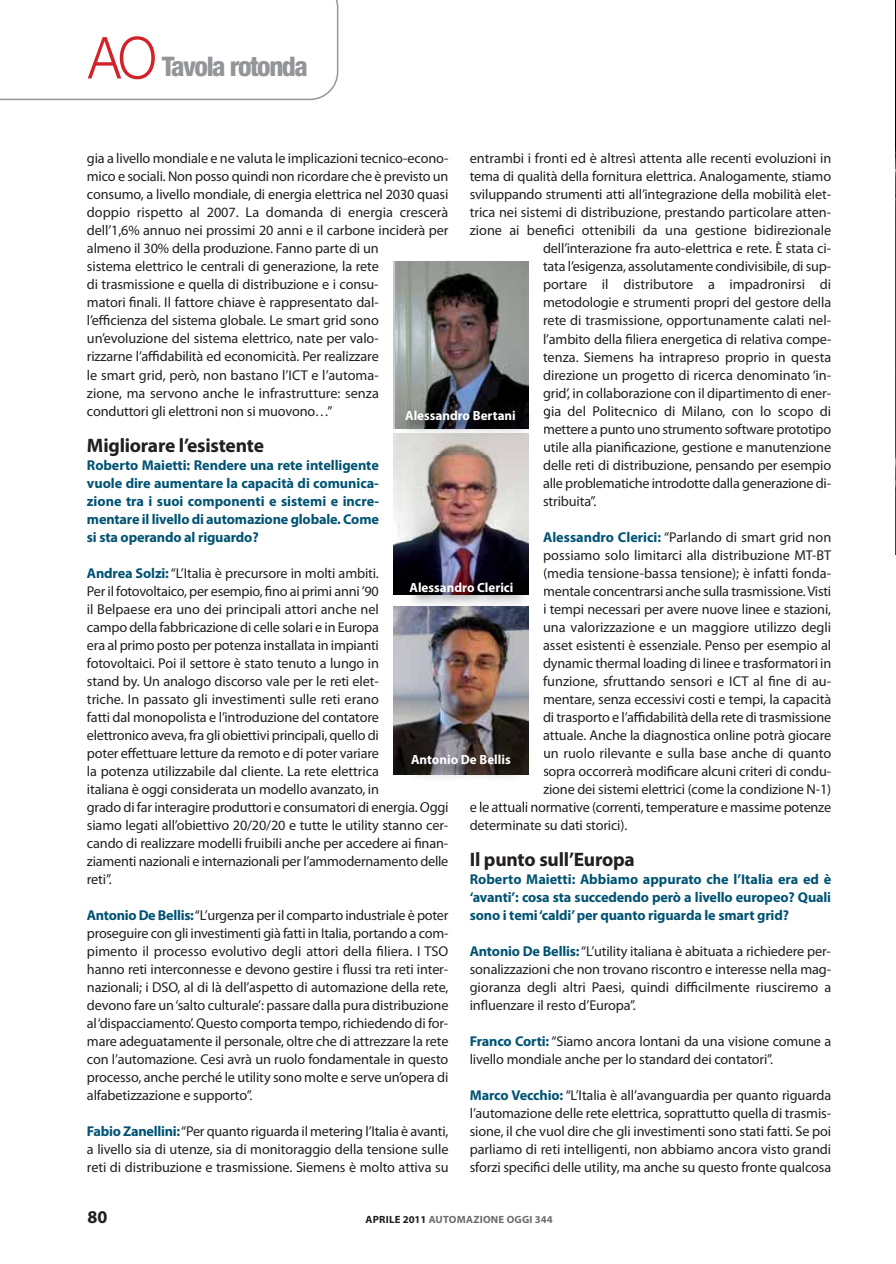
<style>
.page{position:relative;width:896px;height:1264px;background:#fff}
.page>*{position:absolute;margin:0;border:0;box-sizing:border-box;transform-origin:0 0}
.t1{font:800 condensed 27px "Helvetica Neue LT";letter-spacing:-.055em;color:#939598}
.t2{font:700 19.5px "Myriad Pro";letter-spacing:-.01em;color:#231f20}
.t3{font:700 18px "Myriad Pro";color:#231f20}
.t4{font:14.25px/18px "Myriad Pro";letter-spacing:-.01em;color:#231f20;text-align:justify}
.t5{font:700 14.25px/18px "Myriad Pro";letter-spacing:-.01em;color:#005373;text-align:justify}
.t6{font:700 13.35px "Myriad Pro";color:#fff}
.t7{font:700 10.5px "Myriad Pro";letter-spacing:.02em;color:#6d6e70}
.s1{font-weight:300;font-stretch:normal;font-size:57.9px;color:#d2232a}
.s2{font-weight:700;color:#005373}
.s3{color:#231f20}
</style>
<div class="page">
<svg style="left:0;top:0;width:338px;height:100px"></svg>
<img style="left:395px;top:261px;width:133px;height:140px">
<img style="left:394px;top:454px;width:134px;height:119px">
<img style="left:394px;top:624px;width:134px;height:121px">
<img style="left:393px;top:401px;width:154px;height:53px">
<svg style="left:544px;top:407px;width:3px;height:11px"></svg>
<svg style="left:544px;top:425px;width:3px;height:9px"></svg>
<svg style="left:544px;top:443px;width:3px;height:9px"></svg>
<svg style="left:394px;top:401px;width:1px;height:28px"></svg>
<img style="left:395px;top:401px;width:133px;height:28px">
<img style="left:394px;top:434px;width:134px;height:20px">
<img style="left:393px;top:573px;width:154px;height:51px">
<svg style="left:544px;top:573px;width:3px;height:6px"></svg>
<svg style="left:544px;top:587px;width:3px;height:8px"></svg>
<svg style="left:544px;top:604px;width:3px;height:10px"></svg>
<img style="left:394px;top:573px;width:134px;height:21px">
<img style="left:394px;top:606px;width:134px;height:18px">
<img style="left:387px;top:745px;width:157px;height:61px">
<svg style="left:544px;top:750px;width:3px;height:8px"></svg>
<svg style="left:544px;top:768px;width:3px;height:8px"></svg>
<svg style="left:543px;top:785px;width:4px;height:9px"></svg>
<img style="left:470px;top:801px;width:77px;height:5px">
<img style="left:394px;top:745px;width:134px;height:29px">
<img style="left:895px;top:0;width:1px;height:554px">
<h1 class="t1" style="left:88px;top:58px;width:221px"><span class="s1">AO</span> Tavola rotonda</h1>
<p class="t4" style="left:470px;top:151px;width:363px">entrambi i fronti ed è altresì attenta alle recenti evoluzioni in</p>
<p class="t4" style="left:470px;top:169px;width:363px">tema di qualità della fornitura elettrica. Analogamente, stiamo</p>
<p class="t4" style="left:470px;top:187px;width:363px">sviluppando strumenti atti all’integrazione della mobilità elet-</p>
<p class="t4" style="left:470px;top:205px;width:363px">trica nei sistemi di distribuzione, prestando particolare atten-</p>
<p class="t4" style="left:470px;top:223px;width:363px">zione ai benefici ottenibili da una gestione bidirezionale</p>
<p class="t4" style="left:543px;top:241px;width:289px">dell’interazione fra auto-elettrica e rete. È stata ci-</p>
<p class="t4" style="left:543px;top:259px;width:290px">tata l’esigenza, assolutamente condivisibile, di sup-</p>
<p class="t4" style="left:543px;top:277px;width:290px">portare il distributore a impadronirsi di</p>
<p class="t4" style="left:543px;top:295px;width:290px">metodologie e strumenti propri del gestore della</p>
<p class="t4" style="left:543px;top:313px;width:290px">rete di trasmissione, opportunamente calati nel-</p>
<p class="t4" style="left:543px;top:331px;width:290px">l’ambito della filiera energetica di relativa compe-</p>
<p class="t4" style="left:543px;top:349px;width:290px">tenza. Siemens ha intrapreso proprio in questa</p>
<p class="t4" style="left:543px;top:367px;width:289px">direzione un progetto di ricerca denominato ‘in-</p>
<p class="t4" style="left:543px;top:385px;width:289px">grid’, in collaborazione con il dipartimento di ener-</p>
<p class="t4" style="left:543px;top:403px;width:290px">gia del Politecnico di Milano, con lo scopo di</p>
<p class="t4" style="left:543px;top:421px;width:290px">mettere a punto uno strumento software prototipo</p>
<p class="t4" style="left:543px;top:439px;width:290px">utile alla pianificazione, gestione e manutenzione</p>
<p class="t4" style="left:543px;top:457px;width:290px">delle reti di distribuzione, pensando per esempio</p>
<p class="t4" style="left:543px;top:475px;width:289px">alle problematiche introdotte dalla generazione di-</p>
<p class="t4" style="left:543px;top:493px;width:55px">stribuita”.</p>
<p class="t4" style="left:543px;top:529px;width:290px"><span class="s2">Alessandro Clerici:</span> “Parlando di smart grid non</p>
<p class="t4" style="left:543px;top:547px;width:290px">possiamo solo limitarci alla distribuzione MT-BT</p>
<p class="t4" style="left:543px;top:565px;width:289px">(media tensione-bassa tensione); è infatti fonda-</p>
<p class="t4" style="left:543px;top:583px;width:290px">mentale concentrarsi anche sulla trasmissione. Visti</p>
<p class="t4" style="left:543px;top:601px;width:290px">i tempi necessari per avere nuove linee e stazioni,</p>
<p class="t4" style="left:543px;top:619px;width:290px">una valorizzazione e un maggiore utilizzo degli</p>
<p class="t4" style="left:543px;top:637px;width:290px">asset esistenti è essenziale. Penso per esempio al</p>
<p class="t4" style="left:543px;top:655px;width:290px">dynamic thermal loading di linee e trasformatori in</p>
<p class="t4" style="left:543px;top:673px;width:289px">funzione, sfruttando sensori e ICT al fine di au-</p>
<p class="t4" style="left:543px;top:691px;width:290px">mentare, senza eccessivi costi e tempi, la capacità</p>
<p class="t4" style="left:543px;top:709px;width:290px">di trasporto e l’affidabilità della rete di trasmissione</p>
<p class="t4" style="left:543px;top:727px;width:290px">attuale. Anche la diagnostica online potrà giocare</p>
<p class="t4" style="left:543px;top:745px;width:290px">un ruolo rilevante e sulla base anche di quanto</p>
<p class="t4" style="left:543px;top:763px;width:289px">sopra occorrerà modificare alcuni criteri di condu-</p>
<p class="t4" style="left:543px;top:781px;width:290px">zione dei sistemi elettrici (come la condizione N-1)</p>
<p class="t4" style="left:470px;top:799px;width:363px">e le attuali normative (correnti, temperature e massime potenze</p>
<p class="t4" style="left:470px;top:817px;width:159px">determinate su dati storici).</p>
<h2 class="t2" style="left:470px;top:851px;width:167px">Il punto sull’Europa</h2>
<p class="t5" style="left:470px;top:871px;width:363px">Roberto Maietti: Abbiamo appurato che l’Italia era ed è ‘avanti’: cosa sta succedendo però a livello europeo? Quali sono i temi ‘caldi’ per quanto riguarda le smart grid?</p>
<p class="t4" style="left:470px;top:943px;width:363px"><span class="s2">Antonio De Bellis:</span>“L’utility italiana è abituata a richiedere per&shy;sonalizzazioni che non trovano riscontro e interesse nella mag&shy;gioranza degli altri Paesi, quindi difficilmente riusciremo a influenzare il resto d’Europa”.</p>
<p class="t4" style="left:470px;top:1033px;width:363px"><span class="s2">Franco Corti:</span> “Siamo ancora lontani da una visione comune a livello mondiale anche per lo standard dei contatori”.</p>
<p class="t4" style="left:470px;top:1087px;width:363px"><span class="s2">Marco Vecchio:</span> “L’Italia è all’avanguardia per quanto riguarda l’automazione delle rete elettrica, soprattutto quella di trasmis&shy;sione, il che vuol dire che gli investimenti sono stati fatti. Se poi parliamo di reti intelligenti, non abbiamo ancora visto grandi sforzi specifici delle utility, ma anche su questo fronte qualcosa</p>
<p class="t4" style="left:87px;top:151px;width:363px;text-align:left">gia a livello mondiale e ne valuta le implicazioni tecnico-econo&shy;mico e sociali. Non posso quindi non ricordare che è previsto un consumo, a livello mondiale, di energia elettrica nel 2030 quasi doppio rispetto al 2007. La domanda di energia crescerà dell’1,6% annuo nei prossimi 20 anni e il carbone inciderà per almeno il 30% della produzione. Fanno parte di un<br>sistema elettrico le centrali di generazione, la rete<br>di trasmissione e quella di distribuzione e i consu-<br>matori finali. Il fattore chiave è rappresentato dal-<br>l’efficienza del sistema globale. Le smart grid sono un’evoluzione del sistema elettrico, nate per valo-<br>rizzarne l’affidabilità ed economicità. Per realizzare<br>le smart grid, però, non bastano l’ICT e l’automa-<br>zione, ma servono anche le infrastrutture: senza<br>conduttori gli elettroni non si muovono…”</p>
<h2 class="t2" style="left:87px;top:437px;width:179px">Migliorare l’esistente</h2>
<p class="t5" style="left:87px;top:457px;width:294px">Roberto Maietti: Rendere una rete intelligente vuole dire aumentare la capacità di comunica&shy;zione tra i suoi componenti e sistemi e incre&shy;mentare il livello di automazione globale. Come si sta operando al riguardo?</p>
<p class="t4" style="left:87px;top:565px;width:363px;text-align:left"><span class="s2">Andrea Solzi:</span>“L’Italia è precursore in molti ambiti.<br>Per il fotovoltaico, per esempio, fino ai primi anni ’90<br>il Belpaese era uno dei principali attori anche nel<br>campo della fabbricazione di celle solari e in Europa<br>era al primo posto per potenza installata in impianti fotovoltaici. Poi il settore è stato tenuto a lungo in<br>stand by. Un analogo discorso vale per le reti elet-<br>triche. In passato gli investimenti sulle reti erano<br>fatti dal monopolista e l’introduzione del contatore<br>elettronico aveva, fra gli obiettivi principali, quello di<br>poter effettuare letture da remoto e di poter variare<br>la potenza utilizzabile dal cliente. La rete elettrica<br>italiana è oggi considerata un modello avanzato, in<br>grado di far interagire produttori e consumatori di energia. Oggi siamo legati all’obiettivo 20/20/20 e tutte le utility stanno cer&shy;cando di realizzare modelli fruibili anche per accedere ai finan&shy;ziamenti nazionali e internazionali per l’ammodernamento delle reti”.</p>
<p class="t4" style="left:87px;top:907px;width:363px"><span class="s2">Antonio De Bellis:</span>“L’urgenza per il comparto industriale è poter proseguire con gli investimenti già fatti in Italia, portando a com&shy;pimento il processo evolutivo degli attori della filiera. I TSO hanno reti interconnesse e devono gestire i flussi tra reti inter&shy;nazionali; i DSO, al di là dell’aspetto di automazione della rete, devono fare un ‘salto culturale’: passare dalla pura distribuzione al ‘dispacciamento’. Questo comporta tempo, richiedendo di for&shy;mare adeguatamente il personale, oltre che di attrezzare la rete con l’automazione. Cesi avrà un ruolo fondamentale in questo processo, anche perché le utility sono molte e serve un’opera di alfabetizzazione e supporto”.</p>
<p class="t4" style="left:87px;top:1123px;width:363px"><span class="s2">Fabio Zanellini:</span>“Per quanto riguarda il metering l’Italia è avanti, a livello sia di utenze, sia di monitoraggio della tensione sulle reti di distribuzione e trasmissione. Siemens è molto attiva su</p>
<p class="t6" style="left:405px;top:410px;width:112px">Alessandro Bertani</p>
<p class="t6" style="left:409px;top:582px;width:105px">Alessandro Clerici</p>
<p class="t6" style="left:411px;top:754px;width:101px">Antonio De Bellis</p>
<p class="t3" style="left:87px;top:1210px;width:21px">80</p>
<p class="t7" style="left:365px;top:1215px;width:189px"><span class="s3">APRILE 2011</span> AUTOMAZIONE OGGI 344</p>
</div>
